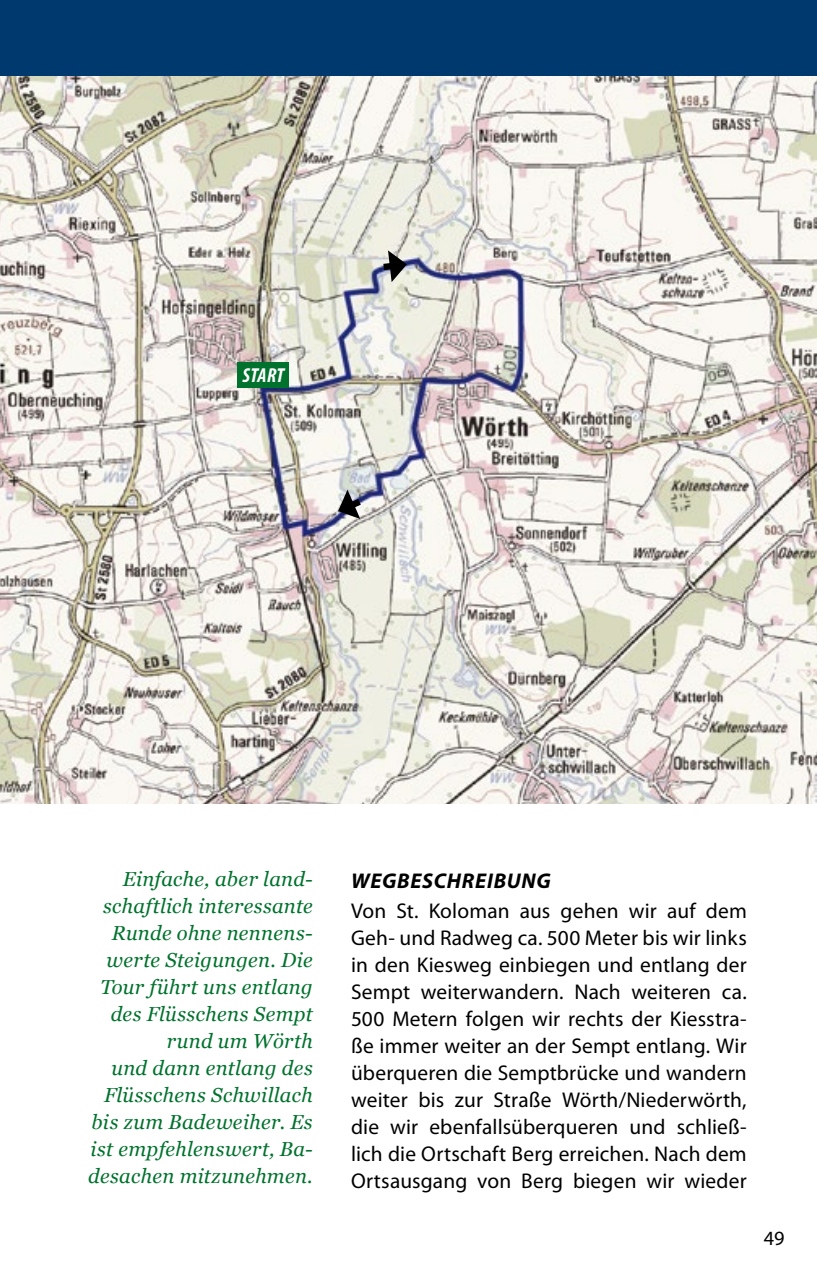
<style>
.page{position:relative;width:817px;height:1276px;background:#fff}
.page>*{position:absolute;margin:0;border:0;box-sizing:border-box;transform-origin:0 0}
.t1{font:21.38px/27px "Myriad Pro";letter-spacing:.01em;color:#000;text-align:justify}
.t2{font:italic 700 21.38px "Myriad Pro";letter-spacing:.035em;color:#000}
.t3{font:italic 20.25px/27px "Georgia";letter-spacing:.015em;color:#00722d;text-align:right}
.t4{font:italic 700 condensed 20.25px "Myriad Pro";letter-spacing:.015em;color:#fff}
.t5{font:20.25px "Myriad Pro";color:#000}
</style>
<div class="page">
<div style="left:0;top:0;width:816px;height:77px;background:#00396d"></div>
<img style="left:0;top:77px;width:816px;height:727px">
<svg style="left:338px;top:490px;width:30px;height:29px"></svg>
<svg style="left:376px;top:250px;width:31px;height:32px"></svg>
<div style="left:238px;top:362px;width:51px;height:25px;background:#00722d"></div>
<p class="t4" style="left:242px;top:363px;width:43px">START</p>
<p class="t3" style="left:88px;top:866px;width:226px">Einfache, aber land&shy;schaftlich interessante<br>Runde ohne nennens&shy;werte Steigungen. Die<br>Tour führt uns entlang des Flüsschens Sempt rund um Wörth<br>und dann entlang des<br>Flüsschens Schwillach bis zum Badeweiher. Es ist empfehlenswert, Ba&shy;desachen mitzunehmen.</p>
<p class="t2" style="left:351px;top:867px;width:201px">WEGBESCHREIBUNG</p>
<p class="t1" style="left:351px;top:897px;width:397px">Von St. Koloman aus gehen wir auf dem Geh- und Radweg ca. 500 Meter bis wir links in den Kiesweg einbiegen und entlang der Sempt weiterwandern. Nach weiteren ca.<br>500 Metern folgen wir rechts der Kiesstra&shy;ße immer weiter an der Sempt entlang. Wir überqueren die Semptbrücke und wandern weiter bis zur Straße Wörth/Niederwörth, die wir ebenfallsüberqueren und schließ&shy;lich die Ortschaft Berg erreichen. Nach dem Ortsausgang von Berg biegen wir wieder</p>
<p class="t5" style="left:763px;top:1226px;width:22px">49</p>
</div>
